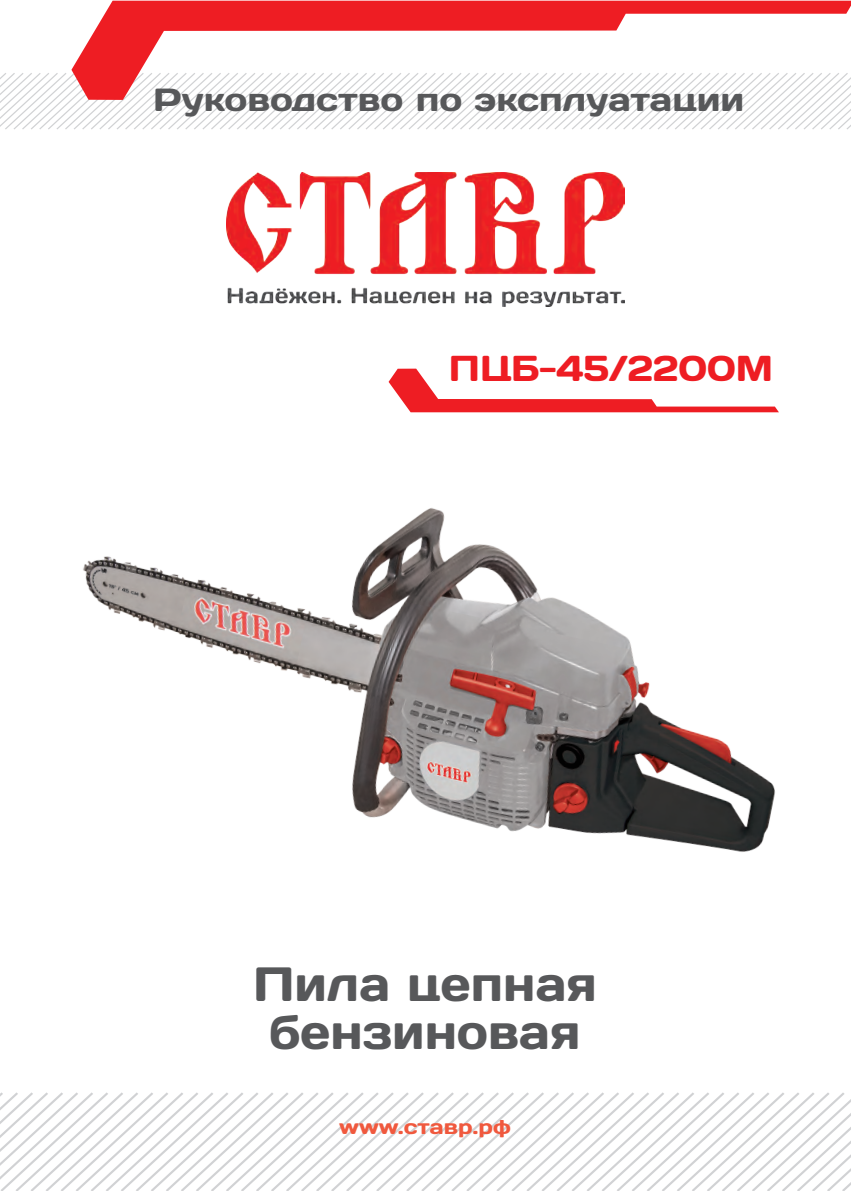
<style>
.page{position:relative;width:851px;height:1191px;background:#fff}
.page>*{position:absolute;margin:0;border:0;box-sizing:border-box;transform-origin:0 0}
.t1{font:48px "Days";color:#57585a}
.t2{font:36px "Days";color:#ee1d23}
.t3{font:32px "Days";color:#57585a;scale:1.1 1}
.t4{font:20px "Days";color:#f0593e;scale:1.1 1}
</style>
<div class="page">
<svg style="left:0;top:73px;width:850px;height:56px"></svg>
<svg style="left:0;top:1092px;width:850px;height:99px"></svg>
<svg style="left:71px;top:1px;width:779px;height:99px"></svg>
<svg style="left:388px;top:368px;width:390px;height:44px"></svg>
<img style="left:83px;top:412px;width:696px;height:440px">
<img style="left:226px;top:172px;width:398px;height:134px">
<p class="t3" style="left:153px;top:79px;width:539px">Руководство по эксплуатации</p>
<p class="t2" style="left:449px;top:345px;width:325px">ПЦБ-45/2200М</p>
<p class="t1" style="left:253px;top:953px;width:345px">Пила цепная</p>
<p class="t1" style="left:269px;top:1001px;width:312px">бензиновая</p>
<p class="t4" style="left:339px;top:1113px;width:157px">www.ставр.рф</p>
</div>
